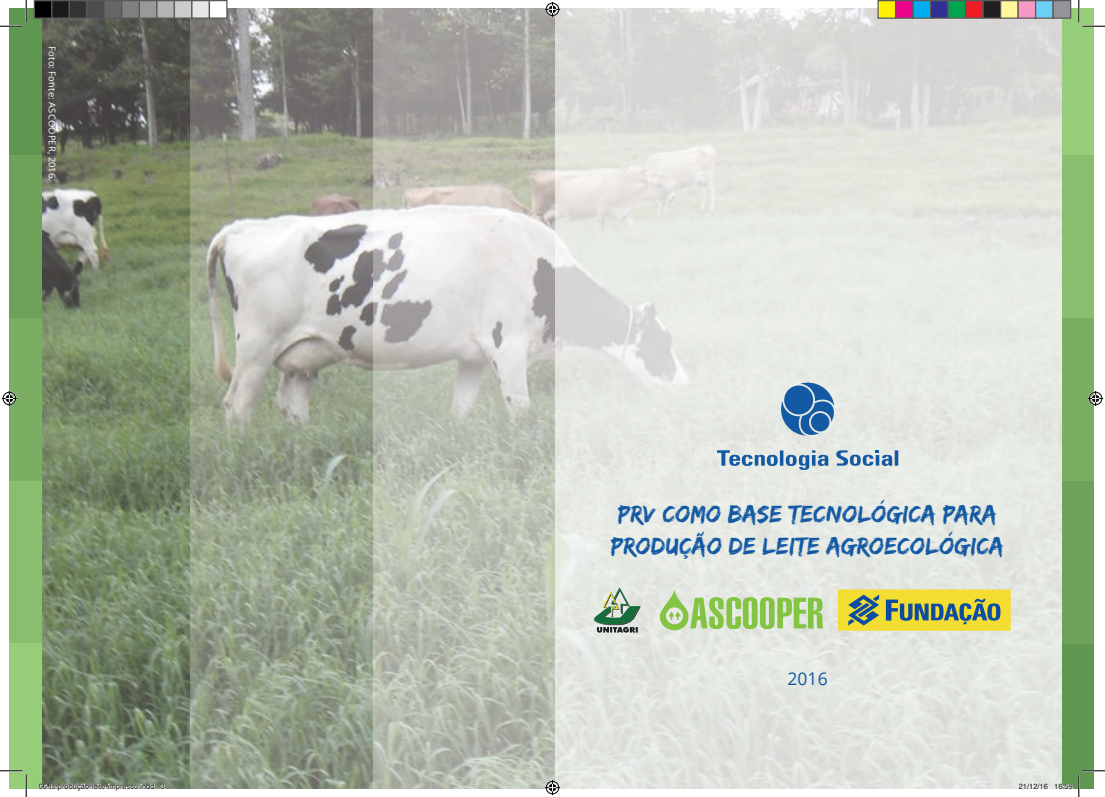
<style>
.page{position:relative;width:1105px;height:797px;background:#fff}
.page>*{position:absolute;margin:0;border:0;box-sizing:border-box;transform-origin:0 0}
.t1{font:25px/31.2px "Edo";letter-spacing:.01em;color:#1359a4}
.t2{font:17.5px "Open Sans";color:#1359a4}
.t3{font:9.38px "Open Sans";letter-spacing:.015em;color:#fff}
.t4{font:7.5px "Helvetica";color:#000}
</style>
<div class="page">
<div style="left:9px;top:9px;width:34px;height:146px;background:#5f9751"></div>
<div style="left:9px;top:155px;width:34px;height:163px;background:#6ea259"></div>
<div style="left:9px;top:318px;width:34px;height:162px;background:#7bae63"></div>
<div style="left:9px;top:480px;width:34px;height:163px;background:#89be6f"></div>
<div style="left:9px;top:643px;width:34px;height:145px;background:#96cd79"></div>
<div style="left:1060px;top:643px;width:34px;height:145px;background:#5f9751"></div>
<div style="left:1060px;top:480px;width:34px;height:163px;background:#6ea259"></div>
<div style="left:1060px;top:318px;width:34px;height:162px;background:#7bae63"></div>
<div style="left:1060px;top:155px;width:34px;height:163px;background:#89be6f"></div>
<div style="left:1060px;top:9px;width:34px;height:146px;background:#96cd79"></div>
<img style="left:43px;top:9px;width:1019px;height:779px">
<svg style="left:780px;top:382px;width:54px;height:53px;background:#608dbb"></svg>
<div style="left:811px;top:413px;width:18px;height:18px;background:#1359a4;border-radius:50%"></div>
<svg style="left:836px;top:450px;width:62px;height:16px"></svg>
<svg style="left:717px;top:450px;width:111px;height:20px;background:#9eb8ce"></svg>
<svg style="left:660px;top:590px;width:163px;height:40px;background:#b6d696"></svg>
<svg style="left:594px;top:587px;width:47px;height:45px;background:#9cb39f"></svg>
<svg style="left:838px;top:589px;width:173px;height:41px;background:#baba4d"></svg>
<svg style="left:0;top:0;width:27px;height:27px"></svg>
<svg style="left:0;top:770px;width:27px;height:27px"></svg>
<svg style="left:1078px;top:0;width:27px;height:27px"></svg>
<svg style="left:545px;top:2px;width:15px;height:15px"></svg>
<svg style="left:545px;top:780px;width:15px;height:15px"></svg>
<svg style="left:2px;top:391px;width:15px;height:15px"></svg>
<svg style="left:1088px;top:391px;width:15px;height:15px"></svg>
<div style="left:34px;top:1px;width:18px;height:17px;background:#000"></div>
<div style="left:34px;top:0;width:18px;height:19px;border:1px solid #595959"></div>
<div style="left:52px;top:1px;width:17px;height:17px;background:#1a1a1a"></div>
<div style="left:51px;top:0;width:19px;height:19px;border:1px solid #595959"></div>
<div style="left:69px;top:1px;width:18px;height:17px;background:#333"></div>
<div style="left:69px;top:0;width:19px;height:19px;border:1px solid #595959"></div>
<div style="left:87px;top:1px;width:17px;height:17px;background:#4d4d4d"></div>
<div style="left:86px;top:0;width:19px;height:19px;border:1px solid #595959"></div>
<div style="left:104px;top:1px;width:18px;height:17px;background:#666"></div>
<div style="left:104px;top:0;width:18px;height:19px;border:1px solid #595959"></div>
<div style="left:122px;top:1px;width:17px;height:17px;background:#808080"></div>
<div style="left:121px;top:0;width:19px;height:19px;border:1px solid #595959"></div>
<div style="left:139px;top:1px;width:18px;height:17px;background:#999"></div>
<div style="left:139px;top:0;width:19px;height:19px;border:1px solid #595959"></div>
<div style="left:157px;top:1px;width:17px;height:17px;background:#b3b3b3"></div>
<div style="left:156px;top:0;width:19px;height:19px;border:1px solid #595959"></div>
<div style="left:174px;top:1px;width:18px;height:17px;background:#ccc"></div>
<div style="left:174px;top:0;width:18px;height:19px;border:1px solid #595959"></div>
<div style="left:192px;top:1px;width:17px;height:17px;background:#e6e6e6"></div>
<div style="left:191px;top:0;width:19px;height:19px;border:1px solid #595959"></div>
<div style="left:209px;top:1px;width:18px;height:17px;background:#fff"></div>
<div style="left:209px;top:0;width:19px;height:19px;border:1px solid #595959"></div>
<div style="left:878px;top:1px;width:17px;height:17px;background:#fff101"></div>
<div style="left:877px;top:0;width:19px;height:19px;border:1px solid #595959"></div>
<div style="left:895px;top:1px;width:18px;height:17px;background:#ed028c"></div>
<div style="left:895px;top:0;width:19px;height:19px;border:1px solid #595959"></div>
<div style="left:913px;top:1px;width:17px;height:17px;background:#00aeef"></div>
<div style="left:912px;top:0;width:19px;height:19px;border:1px solid #595959"></div>
<div style="left:930px;top:1px;width:18px;height:17px;background:#2e3092"></div>
<div style="left:930px;top:0;width:19px;height:19px;border:1px solid #595959"></div>
<div style="left:948px;top:1px;width:17px;height:17px;background:#00a54f"></div>
<div style="left:947px;top:0;width:19px;height:19px;border:1px solid #595959"></div>
<div style="left:965px;top:1px;width:18px;height:17px;background:#ee1d23"></div>
<div style="left:965px;top:0;width:19px;height:19px;border:1px solid #595959"></div>
<div style="left:983px;top:1px;width:17px;height:17px;background:#231f20"></div>
<div style="left:982px;top:0;width:19px;height:19px;border:1px solid #595959"></div>
<div style="left:1000px;top:1px;width:18px;height:17px;background:#fff79a"></div>
<div style="left:1000px;top:0;width:19px;height:19px;border:1px solid #595959"></div>
<div style="left:1018px;top:1px;width:17px;height:17px;background:#f499c2"></div>
<div style="left:1017px;top:0;width:19px;height:19px;border:1px solid #595959"></div>
<div style="left:1035px;top:1px;width:18px;height:17px;background:#6bcff6"></div>
<div style="left:1035px;top:0;width:19px;height:19px;border:1px solid #595959"></div>
<div style="left:1053px;top:1px;width:17px;height:17px;background:#939598"></div>
<div style="left:1052px;top:0;width:19px;height:19px;border:1px solid #595959"></div>
<svg style="left:38px;top:783px;width:117px;height:6px"></svg>
<svg style="left:161px;top:783px;width:4px;height:6px"></svg>
<svg style="left:1018px;top:783px;width:30px;height:6px"></svg>
<svg style="left:1054px;top:770px;width:51px;height:27px"></svg>
<p class="t3" style="left:59px;top:46px;width:136px;rotate:90deg">Foto: Fonte: ASCOOPER, 2016.</p>
<p class="t1" style="left:611px;top:498px;width:395px">PRV Como Base Tecnológica para<br>Produção de Leite Agroecológica</p>
<p class="t2" style="left:788px;top:667px;width:42px">2016</p>
<p class="t4" style="left:39px;top:781px;width:128px">06-ts-produção-leite-impresso.indd 3</p>
<p class="t4" style="left:1019px;top:781px;width:56px">21/12/16 16:59</p>
</div>
